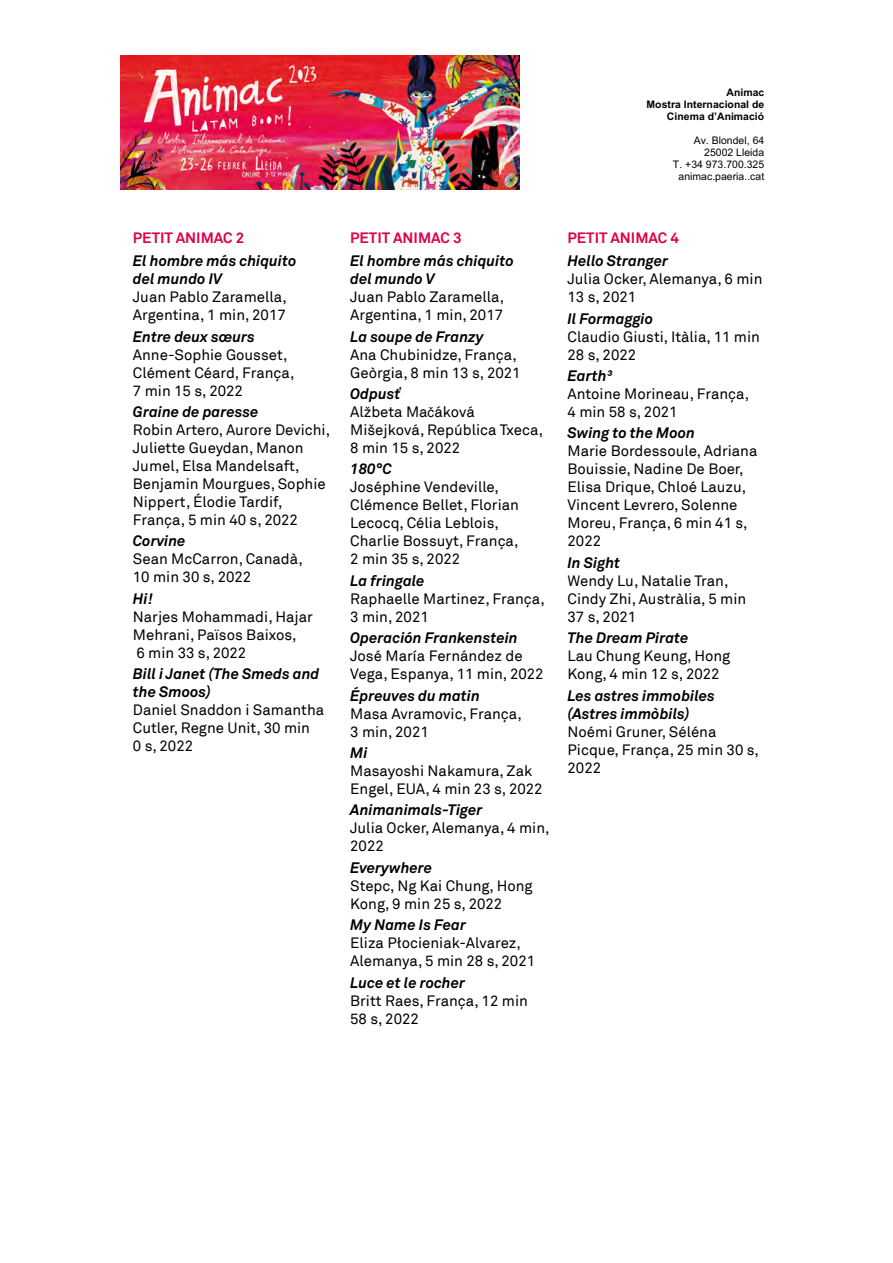
<style>
.page{position:relative;width:893px;height:1263px;background:#fff}
.page>*{position:absolute;margin:0;border:0;box-sizing:border-box;transform-origin:0 0}
.t1{font:15px/18px "Akkurat";color:#000}
.t2{font:italic 700 15px/18px "Akkurat Pro";color:#000}
.t3{font:700 15px "Akkurat";color:#de004a}
.t4{font:10.5px/12.1px "Arial";letter-spacing:.005em;color:#000;text-align:right}
.t5{font:700 10.5px/12px "Arial";letter-spacing:.005em;color:#000;text-align:right}
.s1{font-family:"Helvetica";font-size:13.5px}
</style>
<div class="page">
<img style="left:120px;top:55px;width:400px;height:135px">
<p class="t3" style="left:133px;top:228px;width:113px">PETIT ANIMAC 2</p>
<p class="t2" style="left:133px;top:252px;width:165px">El hombre más chiquito del mundo IV</p>
<p class="t1" style="left:133px;top:288px;width:156px">Juan Pablo Zaramella,<br>Argentina, 1 min, 2017</p>
<p class="t2" style="left:133px;top:327px;width:124px">Entre deux sœurs</p>
<p class="t1" style="left:133px;top:346px;width:163px">Anne-Sophie Gousset,<br>Clément Céard, França,<br>7 min 15 s, 2022</p>
<p class="t2" style="left:133px;top:403px;width:127px">Graine de paresse</p>
<p class="t1" style="left:133px;top:421px;width:199px">Robin Artero, Aurore Devichi,<br>Juliette Gueydan, Manon<br>Jumel, Elsa Mandelsaft,<br>Benjamin Mourgues, Sophie<br>Nippert, Élodie Tardif,<br>França, 5 min 40 s, 2022</p>
<p class="t2" style="left:133px;top:532px;width:54px">Corvine</p>
<p class="t1" style="left:133px;top:550px;width:171px">Sean McCarron, Canadà,<br>10 min 30 s, 2022</p>
<p class="t2" style="left:133px;top:590px;width:21px">Hi!</p>
<p class="t1" style="left:133px;top:608px;width:182px">Narjes Mohammadi, Hajar<br>Mehrani, Països Baixos,<br>6 min 33 s, 2022</p>
<p class="t2" style="left:133px;top:665px;width:188px">Bill i Janet (The Smeds and the Smoos)</p>
<p class="t1" style="left:133px;top:701px;width:193px">Daniel Snaddon i Samantha<br>Cutler, Regne Unit, 30 min<br>0 s, 2022</p>
<p class="t5" style="left:646px;top:86px;width:119px">Animac<br>Mostra Internacional de<br>Cinema d’Animació</p>
<p class="t4" style="left:673px;top:134px;width:93px">Av. Blondel, 64<br>25002 Lleida<br>T. +34 973.700.325 animac.paeria..cat</p>
<p class="t3" style="left:350px;top:228px;width:113px">PETIT ANIMAC 3</p>
<p class="t2" style="left:350px;top:252px;width:165px">El hombre más chiquito del mundo V</p>
<p class="t1" style="left:350px;top:288px;width:156px">Juan Pablo Zaramella,<br>Argentina, 1 min, 2017</p>
<p class="t2" style="left:350px;top:327px;width:135px">La soupe de Franzy</p>
<p class="t1" style="left:350px;top:346px;width:172px">Ana Chubinidze, França,<br>Geòrgia, 8 min 13 s, 2021</p>
<p class="t2" style="left:350px;top:385px;width:52px">Odpusť</p>
<p class="t1" style="left:350px;top:403px;width:194px">Alžbeta Ma<span class="s1">č</span>áková<br>Mišejková, República Txeca,<br>8 min 15 s, 2022</p>
<p class="t2" style="left:350px;top:460px;width:43px">180°C</p>
<p class="t1" style="left:350px;top:478px;width:170px">Joséphine Vendeville,<br>Clémence Bellet, Florian<br>Lecocq, Célia Leblois,<br>Charlie Bossuyt, França,<br>2 min 35 s, 2022</p>
<p class="t2" style="left:350px;top:572px;width:76px">La fringale</p>
<p class="t1" style="left:350px;top:590px;width:196px">Raphaelle Martinez, França,<br>3 min, 2021</p>
<p class="t2" style="left:350px;top:629px;width:169px">Operación Frankenstein</p>
<p class="t1" style="left:350px;top:647px;width:195px">José María Fernández de<br>Vega, Espanya, 11 min, 2022</p>
<p class="t2" style="left:350px;top:686px;width:131px">Épreuves du matin</p>
<p class="t1" style="left:350px;top:705px;width:173px">Masa Avramovic, França,<br>3 min, 2021</p>
<p class="t2" style="left:350px;top:744px;width:19px">Mi</p>
<p class="t1" style="left:350px;top:762px;width:194px">Masayoshi Nakamura, Zak<br>Engel, EUA, 4 min 23 s, 2022</p>
<p class="t2" style="left:350px;top:801px;width:134px">Animanimals-Tiger</p>
<p class="t1" style="left:350px;top:819px;width:201px">Julia Ocker, Alemanya, 4 min,<br>2022</p>
<p class="t2" style="left:350px;top:859px;width:83px">Everywhere</p>
<p class="t1" style="left:350px;top:877px;width:184px">Stepc, Ng Kai Chung, Hong<br>Kong, 9 min 25 s, 2022</p>
<p class="t2" style="left:350px;top:916px;width:117px">My Name Is Fear</p>
<p class="t1" style="left:350px;top:934px;width:186px">Eliza Płocieniak-Alvarez,<br>Alemanya, 5 min 28 s, 2021</p>
<p class="t2" style="left:350px;top:973px;width:117px">Luce et le rocher</p>
<p class="t1" style="left:350px;top:992px;width:179px">Britt Raes, França, 12 min<br>58 s, 2022</p>
<p class="t3" style="left:567px;top:228px;width:113px">PETIT ANIMAC 4</p>
<p class="t2" style="left:567px;top:252px;width:102px">Hello Stranger</p>
<p class="t1" style="left:567px;top:270px;width:196px">Julia Ocker, Alemanya, 6 min<br>13 s, 2021</p>
<p class="t2" style="left:567px;top:309px;width:87px">Il Formaggio</p>
<p class="t1" style="left:567px;top:328px;width:194px">Claudio Giusti, Itàlia, 11 min<br>28 s, 2022</p>
<p class="t2" style="left:567px;top:367px;width:47px">Earth³</p>
<p class="t1" style="left:567px;top:385px;width:183px">Antoine Morineau, França,<br>4 min 58 s, 2021</p>
<p class="t2" style="left:567px;top:424px;width:129px">Swing to the Moon</p>
<p class="t1" style="left:567px;top:443px;width:191px">Marie Bordessoule, Adriana<br>Bouissie, Nadine De Boer,<br>Elisa Drique, Chloé Lauzu,<br>Vincent Levrero, Solenne<br>Moreu, França, 6 min 41 s,<br>2022</p>
<p class="t2" style="left:567px;top:554px;width:54px">In Sight</p>
<p class="t1" style="left:567px;top:572px;width:180px">Wendy Lu, Natalie Tran,<br>Cindy Zhi, Austràlia, 5 min<br>37 s, 2021</p>
<p class="t2" style="left:567px;top:629px;width:123px">The Dream Pirate</p>
<p class="t1" style="left:567px;top:647px;width:164px">Lau Chung Keung, Hong<br>Kong, 4 min 12 s, 2022</p>
<p class="t2" style="left:567px;top:686px;width:149px">Les astres immobiles (Astres immòbils)</p>
<p class="t1" style="left:567px;top:723px;width:193px">Noémi Gruner, Séléna<br>Picque, França, 25 min 30 s,<br>2022</p>
</div>
